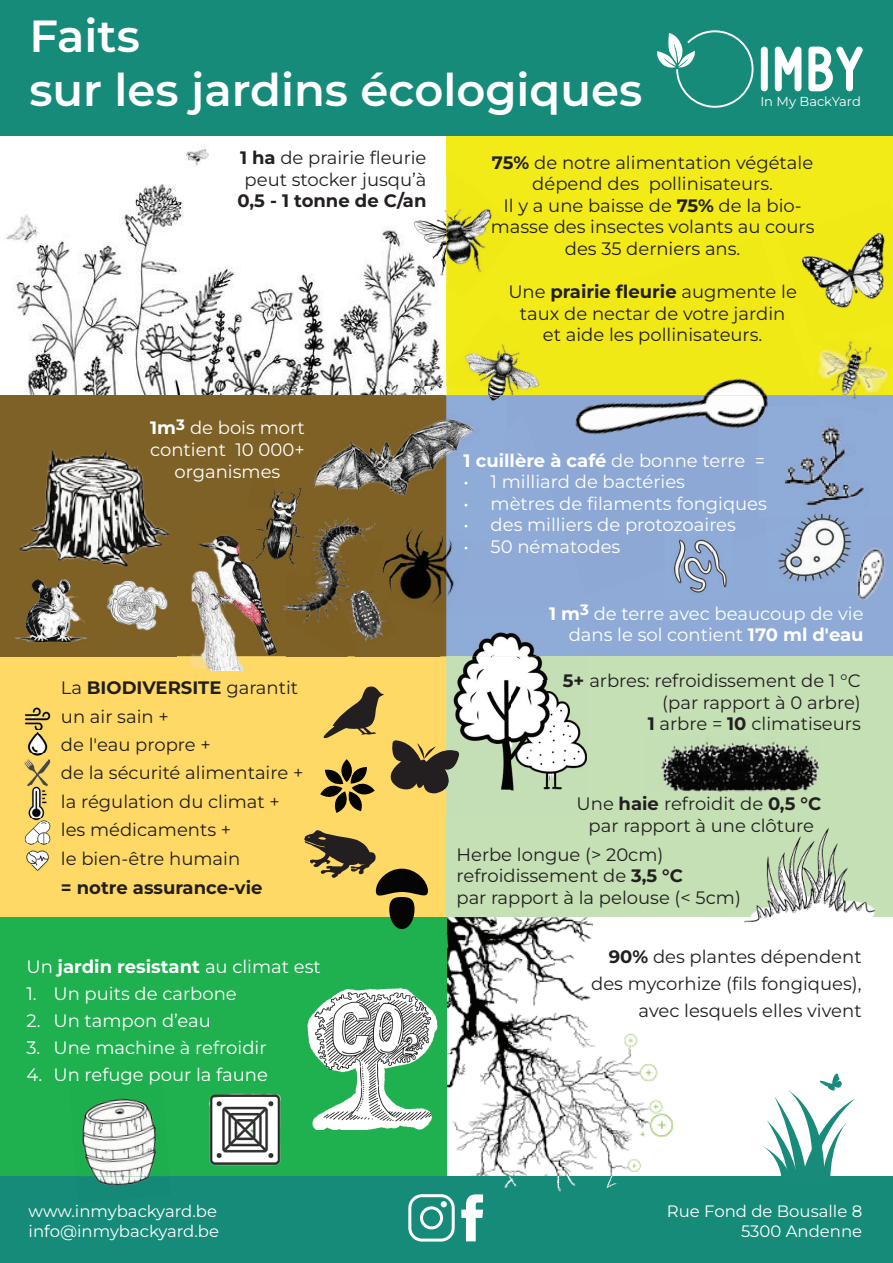
<style>
.page{position:relative;width:893px;height:1263px;background:#fff}
.page>*{position:absolute;margin:0;border:0;box-sizing:border-box;transform-origin:0 0}
.t1{font:600 45px/54px "Montserrat";color:#fff}
.t2{font:18px/21.6px "Montserrat";color:#231f20}
.t3{font:18px/21.6px "Montserrat";color:#fff;text-align:center}
.t4{font:700 18px "Montserrat";color:#fff}
.t5{font:700 18px "Montserrat";color:#231f20}
.t6{font:16.5px/19.8px "Montserrat";color:#fff}
.t7{font:13.05px "Montserrat";color:#fff}
.s1{font-weight:700}
.s2{font-weight:400}
</style>
<div class="page">
<img style="left:0;top:135px;width:446px;height:260px">
<svg style="left:0;top:319px;width:32px;height:76px"></svg>
<img style="left:446px;top:917px;width:228px;height:259px">
<div style="left:306px;top:179px;width:64px;height:49px;background:#fff"></div>
<div style="left:0;top:650px;width:446px;height:267px;background:#fed966"></div>
<div style="left:446px;top:108px;width:447px;height:287px;background:#f2eb17"></div>
<div style="left:0;top:395px;width:446px;height:261px;background:#7e6126"></div>
<div style="left:446px;top:395px;width:447px;height:261px;background:#8faad7"></div>
<div style="left:446px;top:656px;width:447px;height:261px;background:#c5e0b5"></div>
<div style="left:0;top:917px;width:446px;height:311px;background:#1fb04f"></div>
<div style="left:0;top:0;width:893px;height:135px;background:#168b7a"></div>
<div style="left:0;top:1176px;width:893px;height:87px;background:#168b7a"></div>
<svg style="left:763px;top:1073px;width:92px;height:103px"></svg>
<svg style="left:461px;top:1194px;width:22px;height:47px"></svg>
<div style="left:408px;top:1194px;width:47px;height:47px;border:3px solid #fff;border-radius:12px"></div>
<div style="left:420px;top:1206px;width:23px;height:23px;border:3px solid #fff;border-radius:50%"></div>
<svg style="left:441px;top:1201px;width:6px;height:6px"></svg>
<div style="left:761px;top:47px;width:7px;height:44px;background:#fff;border-radius:3px"></div>
<svg style="left:775px;top:47px;width:26px;height:44px"></svg>
<svg style="left:808px;top:47px;width:55px;height:44px"></svg>
<svg style="left:657px;top:30px;width:97px;height:78px"></svg>
<svg style="left:441px;top:370px;width:5px;height:11px"></svg>
<img style="left:446px;top:353px;width:47px;height:33px">
<img style="left:393px;top:176px;width:53px;height:108px">
<img style="left:446px;top:176px;width:46px;height:108px">
<img style="left:811px;top:232px;width:74px;height:76px">
<img style="left:817px;top:341px;width:71px;height:54px">
<img style="left:819px;top:395px;width:63px;height:4px">
<img style="left:823px;top:341px;width:22px;height:3px">
<img style="left:19px;top:449px;width:151px;height:118px">
<img style="left:178px;top:535px;width:108px;height:136px">
<img style="left:178px;top:535px;width:10px;height:50px">
<img style="left:703px;top:256px;width:108px;height:139px">
<img style="left:538px;top:395px;width:281px;height:40px">
<img style="left:493px;top:344px;width:47px;height:51px">
<img style="left:517px;top:395px;width:21px;height:1px">
<svg style="left:808px;top:384px;width:8px;height:13px"></svg>
<img style="left:778px;top:518px;width:67px;height:64px">
<img style="left:778px;top:518px;width:29px;height:14px">
<img style="left:674px;top:568px;width:53px;height:25px">
<img style="left:674px;top:539px;width:47px;height:29px">
<img style="left:857px;top:548px;width:28px;height:52px">
<img style="left:837px;top:526px;width:27px;height:67px">
<img style="left:851px;top:487px;width:13px;height:9px">
<img style="left:758px;top:407px;width:93px;height:89px">
<img style="left:806px;top:496px;width:47px;height:22px">
<img style="left:24px;top:707px;width:27px;height:47px">
<img style="left:24px;top:730px;width:27px;height:3px">
<img style="left:24px;top:754px;width:27px;height:32px">
<img style="left:28px;top:786px;width:19px;height:32px">
<img style="left:24px;top:818px;width:27px;height:25px">
<img style="left:26px;top:843px;width:23px;height:28px">
<svg style="left:320px;top:686px;width:120px;height:125px"></svg>
<svg style="left:304px;top:830px;width:124px;height:71px"></svg>
<div style="left:389px;top:897px;width:25px;height:32px;background:#050504;border-radius:12px"></div>
<img style="left:2px;top:561px;width:101px;height:96px">
<img style="left:412px;top:542px;width:34px;height:62px">
<img style="left:446px;top:542px;width:8px;height:72px">
<img style="left:286px;top:542px;width:63px;height:81px">
<img style="left:238px;top:566px;width:48px;height:55px">
<img style="left:382px;top:542px;width:38px;height:57px">
<img style="left:270px;top:497px;width:4px;height:11px">
<img style="left:234px;top:508px;width:40px;height:58px">
<img style="left:286px;top:542px;width:32px;height:36px">
<img style="left:255px;top:533px;width:31px;height:40px">
<img style="left:274px;top:386px;width:173px;height:9px">
<img style="left:316px;top:419px;width:130px;height:77px">
<img style="left:446px;top:395px;width:25px;height:147px">
<img style="left:487px;top:386px;width:20px;height:9px">
<img style="left:462px;top:395px;width:45px;height:38px">
<img style="left:422px;top:527px;width:21px;height:15px">
<img style="left:313px;top:474px;width:78px;height:68px">
<img style="left:384px;top:521px;width:38px;height:21px">
<img style="left:274px;top:489px;width:12px;height:19px">
<img style="left:274px;top:508px;width:12px;height:3px">
<img style="left:286px;top:485px;width:43px;height:57px">
<img style="left:274px;top:511px;width:12px;height:31px">
<img style="left:337px;top:583px;width:49px;height:60px">
<img style="left:368px;top:580px;width:16px;height:18px">
<img style="left:446px;top:618px;width:141px;height:196px">
<img style="left:440px;top:750px;width:19px;height:42px">
<img style="left:661px;top:741px;width:159px;height:51px">
<img style="left:208px;top:1093px;width:73px;height:73px">
<img style="left:307px;top:979px;width:142px;height:151px">
<img style="left:82px;top:1098px;width:75px;height:78px">
<img style="left:94px;top:1176px;width:56px;height:10px">
<img style="left:106px;top:580px;width:62px;height:51px">
<svg style="left:557px;top:1176px;width:3px;height:16px"></svg>
<svg style="left:566px;top:1174px;width:9px;height:12px"></svg>
<svg style="left:606px;top:1176px;width:11px;height:12px"></svg>
<svg style="left:504px;top:1176px;width:12px;height:12px"></svg>
<img style="left:744px;top:827px;width:132px;height:96px">
<img style="left:724px;top:786px;width:96px;height:6px">
<h1 class="t1" style="left:29px;top:7px;width:614px">Faits<br>sur les jardins écologiques</h1>
<p class="t7" style="left:760px;top:92px;width:102px">In My BackYard</p>
<p class="t2" style="left:240px;top:146px;width:188px"><span class="s1">1 ha</span> de prairie fleurie peut stocker jusqu’à</p>
<p class="t5" style="left:237px;top:189px;width:190px">0,5 - 1 tonne de C/an</p>
<p class="t3" style="left:150px;top:417px;width:156px"><span class="s1">1m</span><sup>3</sup> de bois mort contient 10 000+ organismes</p>
<p class="t2" style="left:61px;top:673px;width:244px;line-height:28.5px">La <span class="s1">BIODIVERSITE</span> garantit un air sain +<br>de l'eau propre +<br>de la sécurité alimentaire + la régulation du climat + les médicaments +<br>le bien-être humain</p>
<p class="t5" style="left:61px;top:875px;width:203px">= notre assurance-vie</p>
<p class="t4" style="left:26px;top:954px;width:296px"><span class="s2">Un</span> jardin resistant <span class="s2">au climat est</span></p>
<p class="t3" style="left:26px;top:982px;width:212px">1. Un puits de carbone</p>
<p class="t3" style="left:26px;top:1009px;width:186px">2. Un tampon d’eau</p>
<p class="t3" style="left:26px;top:1036px;width:242px">3. Une machine à refroidir</p>
<p class="t3" style="left:26px;top:1063px;width:243px">4. Un refuge pour la faune</p>
<p class="t2" style="left:491px;top:151px;width:325px;text-align:center"><span class="s1">75%</span> de notre alimentation végétale dépend des pollinisateurs.<br>Il y a une baisse de <span class="s1">75%</span> de la bio&shy;masse des insectes volants au cours des 35 derniers ans.</p>
<p class="t2" style="left:508px;top:281px;width:290px;text-align:center">Une <span class="s1">prairie fleurie</span> augmente le taux de nectar de votre jardin<br>et aide les pollinisateurs.</p>
<p class="t4" style="left:464px;top:448px;width:303px">1 cuillère à café <span class="s2">de bonne terre =</span></p>
<p class="t3" style="left:464px;top:471px;width:223px">• 1 milliard de bactéries</p>
<p class="t3" style="left:464px;top:492px;width:305px">• mètres de filaments fongiques</p>
<p class="t3" style="left:464px;top:514px;width:274px">• des milliers de protozoaires</p>
<p class="t3" style="left:464px;top:535px;width:158px">• 50 nématodes</p>
<p class="t3" style="left:549px;top:602px;width:316px;text-align:right"><span class="s1">1 m</span><sup>3</sup> de terre avec beaucoup de vie dans le sol contient <span class="s1">170 ml d'eau</span></p>
<p class="t2" style="left:563px;top:669px;width:300px;text-align:right"><span class="s1">5+</span> arbres: refroidissement de 1 °C (par rapport à 0 arbre)<br><span class="s1">1</span> arbre = <span class="s1">10</span> climatiseurs</p>
<p class="t2" style="left:577px;top:792px;width:246px;text-align:center">Une <span class="s1">haie</span> refroidit de <span class="s1">0,5 °C </span>par rapport à une clôture</p>
<p class="t2" style="left:456px;top:843px;width:286px">Herbe longue (&gt; 20cm) refroidissement de <span class="s1">3,5 °C<br></span>par rapport à la pelouse (&lt; 5cm)</p>
<p class="t2" style="left:591px;top:942px;width:272px;line-height:27px;text-align:right"><span class="s1">90%</span> des plantes dépendent des mycorhize (fils fongiques), avec lesquels elles vivent</p>
<p class="t6" style="left:29px;top:1201px;width:192px">www.inmybackyard.be info@inmybackyard.be</p>
<p class="t6" style="left:667px;top:1201px;width:197px;text-align:right">Rue Fond de Bousalle 8<br>5300 Andenne</p>
</div>
